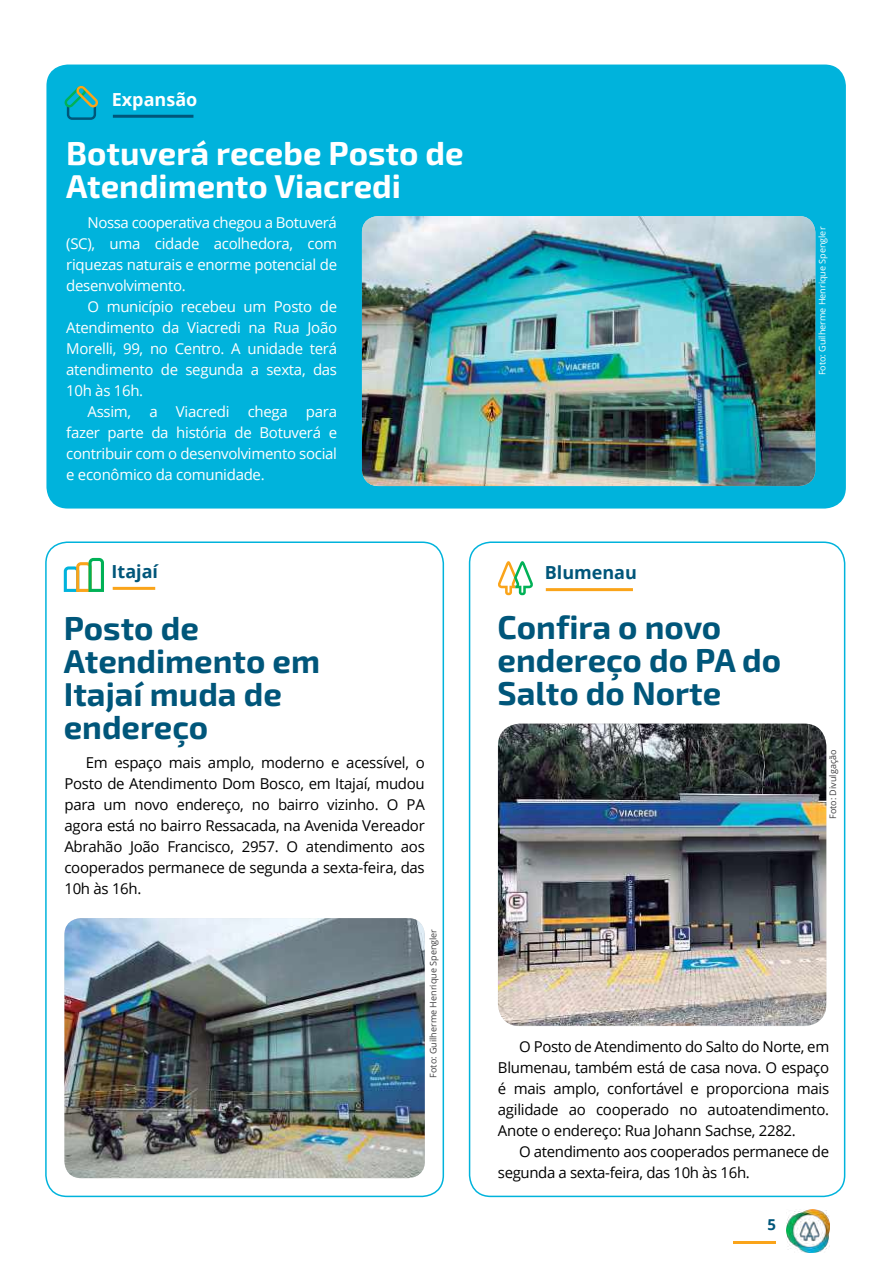
<style>
.page{position:relative;width:893px;height:1263px;background:#fff}
.page>*{position:absolute;margin:0;border:0;box-sizing:border-box;transform-origin:0 0}
.t1{font:700 33px/33px "Exo 2";color:#00567a}
.t2{font:700 33px/33px "Exo 2";color:#fff}
.t3{font:700 18px "Open Sans";color:#00567a}
.t4{font:700 18px "Open Sans";color:#fff}
.t5{font:15px/21px "Open Sans";letter-spacing:-.02em;color:#000;text-align:justify}
.t6{font:15px/21px "Open Sans";letter-spacing:-.02em;color:#fff;text-align:justify}
.t7{font:700 15px "Open Sans";color:#00567a}
.t8{font:9px "Open Sans";color:#414042}
.t9{font:9px "Open Sans";color:#fff}
</style>
<div class="page">
<div style="left:45px;top:541px;width:399px;height:656px;border:2px solid #00b3dc;border-radius:21px"></div>
<div style="left:469px;top:541px;width:376px;height:656px;border:2px solid #00b3dc;border-radius:21px"></div>
<div style="left:46px;top:65px;width:800px;height:443px;background:#00b3dc;border-radius:21px"></div>
<hr style="left:113px;top:115px;width:80px;height:3px;background:#00567a">
<img style="left:362px;top:216px;width:453px;height:270px">
<svg style="left:65px;top:85px;width:33px;height:35px"></svg>
<img style="left:64px;top:918px;width:361px;height:260px">
<hr style="left:113px;top:587px;width:42px;height:3px;background:#faa41a">
<hr style="left:546px;top:588px;width:87px;height:3px;background:#faa41a">
<svg style="left:498px;top:561px;width:35px;height:34px"></svg>
<svg style="left:64px;top:558px;width:40px;height:34px"></svg>
<img style="left:498px;top:724px;width:328px;height:302px">
<hr style="left:733px;top:1241px;width:43px;height:2px;background:#faa41a">
<img style="left:787px;top:1210px;width:42px;height:42px">
<p class="t4" style="left:112px;top:87px;width:87px">Expansão</p>
<h1 class="t2" style="left:66px;top:138px;width:399px">Botuverá recebe Posto de<br>Atendimento Viacredi</h1>
<p class="t6" style="left:66px;top:211px;width:272px;text-indent:21px">Nossa cooperativa chegou a Botuverá (SC), uma cidade acolhedora, com riquezas naturais e enorme potencial de desenvolvimento.</p>
<p class="t6" style="left:66px;top:295px;width:272px;text-indent:21px">O município recebeu um Posto de Atendimento da Viacredi na Rua João Morelli, 99, no Centro. A unidade terá atendimento de segunda a sexta, das 10h às 16h.</p>
<p class="t6" style="left:66px;top:400px;width:272px;text-indent:21px">Assim, a Viacredi chega para fazer parte da história de Botuverá e contribuir com o desenvolvimento social e econômico da comunidade.</p>
<p class="t3" style="left:112px;top:559px;width:48px">Itajaí</p>
<p class="t3" style="left:545px;top:560px;width:94px">Blumenau</p>
<h1 class="t1" style="left:64px;top:612px;width:258px">Posto de<br>Atendimento em<br>Itajaí muda de endereço</h1>
<p class="t5" style="left:64px;top:752px;width:362px;text-indent:21px">Em espaço mais amplo, moderno e acessível, o Posto de Atendimento Dom Bosco, em Itajaí, mudou para um novo endereço, no bairro vizinho. O PA agora está no bairro Ressacada, na Avenida Vereador Abrahão João Francisco, 2957. O atendimento aos cooperados permanece de segunda a sexta-feira, das 10h às 16h.</p>
<h1 class="t1" style="left:497px;top:611px;width:285px">Confira o novo endereço do PA do<br>Salto do Norte</h1>
<p class="t9" style="left:816px;top:375px;width:150px;rotate:-90deg">Foto: Guilherme Henrique Spengler</p>
<p class="t8" style="left:827px;top:819px;width:71px;rotate:-90deg">Foto: Divulgação</p>
<p class="t8" style="left:427px;top:1077px;width:150px;rotate:-90deg">Foto: Guilherme Henrique Spengler</p>
<p class="t5" style="left:498px;top:1036px;width:333px;text-indent:21px">O Posto de Atendimento do Salto do Norte, em Blumenau, também está de casa nova. O espaço é mais amplo, confortável e proporciona mais agilidade ao cooperado no autoatendimento.<br>Anote o endereço: Rua Johann Sachse, 2282.</p>
<p class="t5" style="left:498px;top:1141px;width:333px;text-indent:21px">O atendimento aos cooperados permanece de segunda a sexta-feira, das 10h às 16h.</p>
<p class="t7" style="left:767px;top:1214px;width:10px">5</p>
</div>
